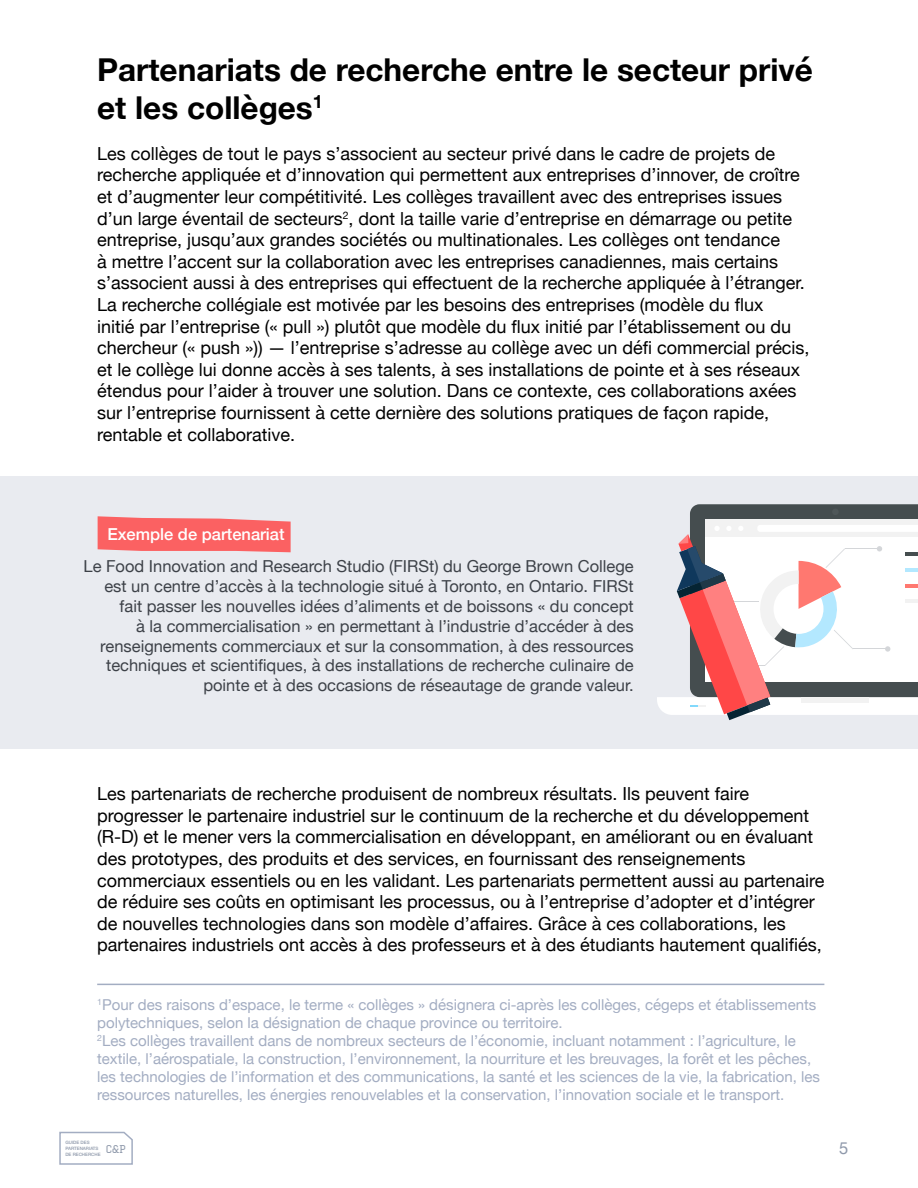
<style>
.page{position:relative;width:918px;height:1188px;background:#fff}
.page>*{position:absolute;margin:0;border:0;box-sizing:border-box;transform-origin:0 0}
.t1{font:700 31.5px/37.8px "Helvetica Neue";color:#000}
.t2{font:18px/21.6px "Helvetica Neue";color:#000}
.t3{font:16.5px/19.8px "Helvetica Neue";color:#3d4148;text-align:right}
.t4{font:500 16.5px "Helvetica Neue";color:#fff}
.t5{font:16.5px "Helvetica Neue";color:#8f99ab}
.t6{font:15px/18px "Helvetica Neue";color:#a3adc2}
.t7{font:10.5px "Graduate";color:#8f99ab}
.t8{font:500 4.5px/6px "Helvetica Neue";color:#8f99ab}
</style>
<div class="page">
<svg style="left:59px;top:1131px;width:74px;height:34px"></svg>
<hr style="left:97px;top:984px;width:727px;height:1px;background:#a3adc2">
<div style="left:0;top:476px;width:918px;height:272px;background:#e9ebf0"></div>
<svg style="left:98px;top:516px;width:193px;height:36px;background:#f96f70"></svg>
<svg style="left:690px;top:504px;width:228px;height:21px;background:#485052"></svg>
<div style="left:832px;top:509px;width:7px;height:6px;background:#4f5759;border-radius:50%"></div>
<div style="left:705px;top:519px;width:213px;height:18px;background:#f2f2f2"></div>
<svg style="left:657px;top:525px;width:261px;height:195px"></svg>
<h1 class="t1" style="left:97px;top:52px;width:717px">Partenariats de recherche entre le secteur privé et les collèges<sup>1</sup></h1>
<p class="t2" style="left:97px;top:144px;width:714px">Les collèges de tout le pays s’associent au secteur privé dans le cadre de projets de recherche appliquée et d’innovation qui permettent aux entreprises d’innover, de croître et d’augmenter leur compétitivité. Les collèges travaillent avec des entreprises issues d’un large éventail de secteurs<sup>2</sup>, dont la taille varie d’entreprise en démarrage ou petite entreprise, jusqu’aux grandes sociétés ou multinationales. Les collèges ont tendance<br>à mettre l’accent sur la collaboration avec les entreprises canadiennes, mais certains s’associent aussi à des entreprises qui effectuent de la recherche appliquée à l’étranger.<br>La recherche collégiale est motivée par les besoins des entreprises (modèle du flux<br>initié par l’entreprise (« pull ») plutôt que modèle du flux initié par l’établissement ou du chercheur (« push »)) — l’entreprise s’adresse au collège avec un défi commercial précis, et le collège lui donne accès à ses talents, à ses installations de pointe et à ses réseaux étendus pour l’aider à trouver une solution. Dans ce contexte, ces collaborations axées sur l’entreprise fournissent à cette dernière des solutions pratiques de façon rapide, rentable et collaborative.</p>
<p class="t4" style="left:107px;top:521px;width:179px">Exemple de partenariat</p>
<p class="t3" style="left:83px;top:558px;width:552px">Le Food Innovation and Research Studio (FIRSt) du George Brown College est un centre d’accès à la technologie situé à Toronto, en Ontario. FIRSt fait passer les nouvelles idées d’aliments et de boissons « du concept<br>à la commercialisation » en permettant à l’industrie d’accéder à des renseignements commerciaux et sur la consommation, à des ressources techniques et scientifiques, à des installations de recherche culinaire de pointe et à des occasions de réseautage de grande valeur.</p>
<p class="t2" style="left:97px;top:784px;width:729px">Les partenariats de recherche produisent de nombreux résultats. Ils peuvent faire progresser le partenaire industriel sur le continuum de la recherche et du développement (R-D) et le mener vers la commercialisation en développant, en améliorant ou en évaluant des prototypes, des produits et des services, en fournissant des renseignements commerciaux essentiels ou en les validant. Les partenariats permettent aussi au partenaire de réduire ses coûts en optimisant les processus, ou à l’entreprise d’adopter et d’intégrer de nouvelles technologies dans son modèle d’affaires. Grâce à ces collaborations, les partenaires industriels ont accès à des professeurs et à des étudiants hautement qualifiés,</p>
<p class="t6" style="left:97px;top:997px;width:724px"><sup>1</sup>Pour des raisons d’espace, le terme « collèges » désignera ci-après les collèges, cégeps et établissements polytechniques, selon la désignation de chaque province ou territoire.<br><sup>2</sup>Les collèges travaillent dans de nombreux secteurs de l’économie, incluant notamment : l’agriculture, le textile, l’aérospatiale, la construction, l’environnement, la nourriture et les breuvages, la forêt et les pêches, les technologies de l’information et des communications, la santé et les sciences de la vie, la fabrication, les ressources naturelles, les énergies renouvelables et la conservation, l’innovation sociale et le transport.</p>
<p class="t8" style="left:65px;top:1139px;width:37px">GUIDE DES<br>PARTENARIATS<br>DE RECHERCHE</p>
<p class="t5" style="left:839px;top:1137px;width:11px">5</p>
<p class="t7" style="left:106px;top:1143px;width:21px">C&amp;P</p>
</div>
